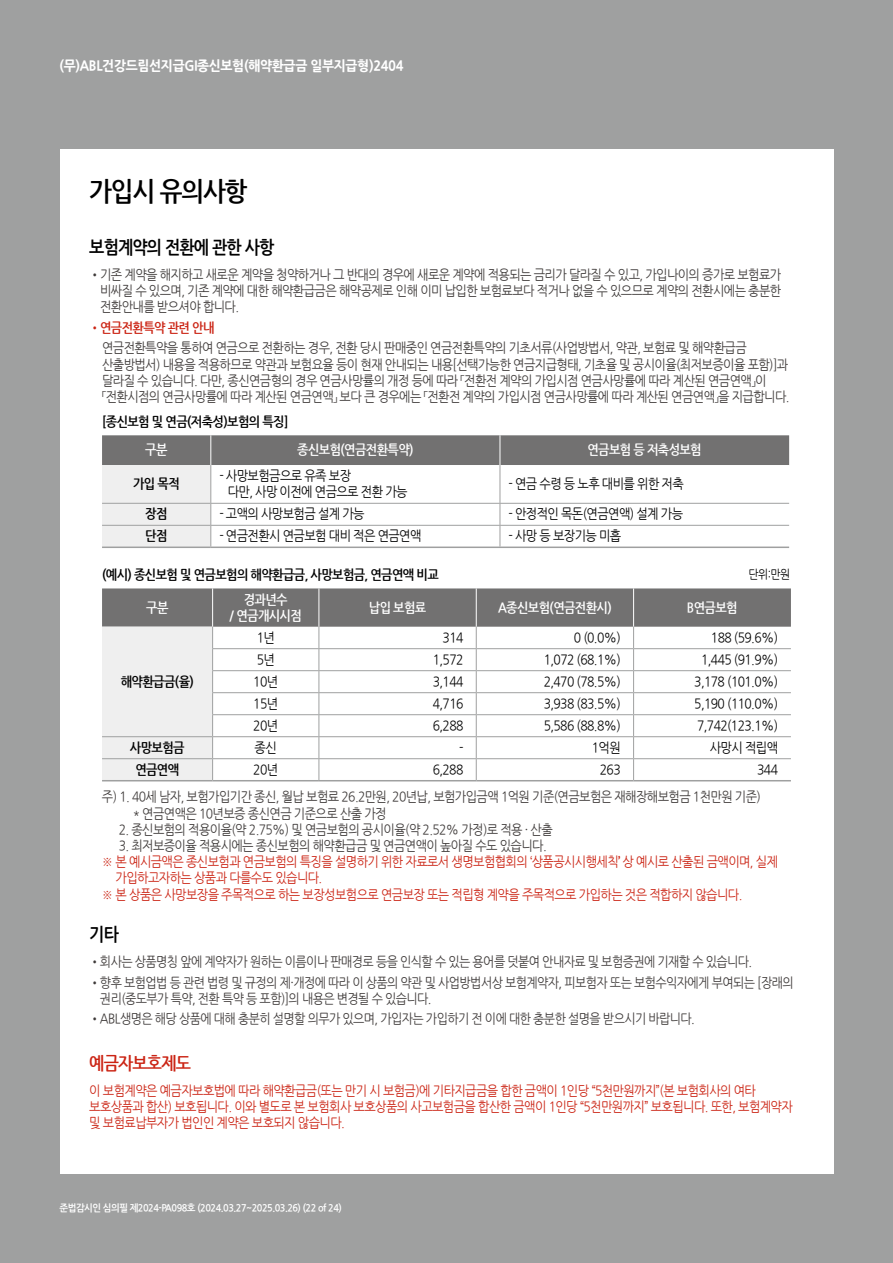
<style>
.page{position:relative;width:893px;height:1263px;background:#9fa0a0}
.page>*{position:absolute;margin:0;border:0;box-sizing:border-box;transform-origin:0 0}
.t1{font:700 27px "Nanum Gothic";letter-spacing:-.05em;color:#000;scale:.9 1}
.t2{font:18px "Nanum Gothic OTF Bold";letter-spacing:-.05em;color:#000;scale:.9 1}
.t3{font:700 18px "Nanum Gothic";letter-spacing:-.05em;color:#cb2414;scale:.9 1}
.t4{font:13.5px/16.2px "Nanum Gothic";letter-spacing:-.05em;color:#3e3a39;scale:.9 1}
.t5{font:13.5px/16.2px "Nanum Gothic";letter-spacing:-.05em;color:#cb2414;scale:.9 1}
.t6{font:13.5px/16.2px "Nanum Gothic";letter-spacing:-.05em;color:#000;scale:.9 1}
.t7{font:13.5px/16.2px "Nanum Gothic OTF";letter-spacing:-.05em;color:#3e3a39;scale:.89 1}
.t8{font:700 13.5px "Nanum Gothic";letter-spacing:-.05em;color:#000;scale:.9 1}
.t9{font:700 13.5px/16.2px "Nanum Gothic";letter-spacing:-.05em;color:#fff;text-align:center;scale:.9 1}
.t10{font:700 13.5px "Nanum Gothic OTF Extra";letter-spacing:-.025em;color:#fff;scale:.95 1}
.t11{font:700 13.5px "Nanum Gothic";letter-spacing:-.05em;color:#cb2414;scale:.9 1}
.t12{font:12px "Nanum Gothic";color:#000;scale:.9 1}
.t13{font:9.75px "Nanum Gothic OTF Bold";letter-spacing:-.05em;color:#fff;scale:.95 1}
.s1{font-family:"Nanum Gothic OTF"}
.s2{font-weight:700}
.s3{font-family:"Nanum Gothic"}
</style>
<div class="page">
<div style="left:60px;top:149px;width:773px;height:1025px;background:#fff"></div>
<svg style="left:102px;top:435px;width:687px;height:111px"></svg>
<hr style="left:102px;top:546px;width:109px;height:2px;background:#9fa0a0">
<hr style="left:211px;top:546px;width:289px;height:2px;background:#9fa0a0">
<hr style="left:500px;top:546px;width:289px;height:2px;background:#9fa0a0">
<svg style="left:102px;top:588px;width:689px;height:192px"></svg>
<hr style="left:102px;top:780px;width:111px;height:1px;background:#9fa0a0">
<hr style="left:213px;top:780px;width:106px;height:1px;background:#9fa0a0">
<hr style="left:319px;top:780px;width:157px;height:1px;background:#9fa0a0">
<hr style="left:476px;top:780px;width:158px;height:1px;background:#9fa0a0">
<hr style="left:634px;top:780px;width:157px;height:1px;background:#9fa0a0">
<p class="t10" style="left:60px;top:58px;width:364px">(무)ABL건강드림선지급GI종신보험(해약환급금 일부지급형)2404</p>
<h1 class="t1" style="left:89px;top:178px;width:177px">가입시 유의사항</h1>
<h2 class="t2" style="left:89px;top:237px;width:207px">보험계약의 전환에 관한 사항</h2>
<p class="t4" style="left:100px;top:267px;width:758px;text-align:justify;text-indent:-11px">•기존 계약을 해지하고 새로운 계약을 청약하거나 그 반대의 경우에 새로운 계약에 적용되는 금리가 달라질 수 있고, 가입나이의 증가로 보험료가 비싸질 수 있으며, 기존 계약에 대한 해약환급금은 해약공제로 인해 이미 납입한 보험료보다 적거나 없을 수 있으므로 계약의 전환시에는 충분한 전환안내를 받으셔야 합니다.</p>
<p class="t11" style="left:89px;top:321px;width:141px">•연금전환특약 관련 안내</p>
<p class="t4" style="left:102px;top:340px;width:765px">연금전환특약을 통하여 연금으로 전환하는 경우, 전환 당시 판매중인 연금전환특약의 기초서류(사업방법서, 약관, 보험료 및 해약환급금 산출방법서) 내용을 적용하므로 약관과 보험요율 등이 현재 안내되는 내용[선택가능한 연금지급형태, 기초율 및 공시이율(최저보증이율 포함)]과 달라질 수 있습니다. 다만, 종신연금형의 경우 연금사망률의 개정 등에 따라 「전환전 계약의 가입시점 연금사망률에 따라 계산된 연금연액」이「전환시점의 연금사망률에 따라 계산된 연금연액」 보다 큰 경우에는 「전환전 계약의 가입시점 연금사망률에 따라 계산된 연금연액」을 지급합니다.</p>
<p class="t8" style="left:102px;top:415px;width:209px">[종신보험 및 연금(저축성)보험의 특징]</p>
<p class="t9" style="left:145px;top:442px;width:26px">구분</p>
<p class="t9" style="left:297px;top:442px;width:131px">종신보험(연금전환특약)</p>
<p class="t9" style="left:587px;top:442px;width:129px">연금보험 등 저축성보험</p>
<p class="t8" style="left:133px;top:477px;width:53px">가입 목적</p>
<p class="t6" style="left:228px;top:468px;width:201px;text-indent:-8px">- 사망보험금으로 유족 보장<br>다만, 사망 이전에 연금으로 전환 가능</p>
<p class="t6" style="left:508px;top:476px;width:196px">- 연금 수령 등 노후 대비를 위한 저축</p>
<p class="t8" style="left:145px;top:507px;width:26px">장점</p>
<p class="t6" style="left:219px;top:506px;width:163px">- 고액의 사망보험금 설계 가능</p>
<p class="t6" style="left:508px;top:506px;width:195px">- 안정적인 목돈(연금연액) 설계 가능</p>
<p class="t8" style="left:145px;top:529px;width:26px">단점</p>
<p class="t6" style="left:219px;top:528px;width:226px">- 연금전환시 연금보험 대비 적은 연금연액</p>
<p class="t6" style="left:508px;top:528px;width:127px">- 사망 등 보장기능 미흡</p>
<p class="t8" style="left:102px;top:568px;width:376px">(예시) 종신보험 및 연금보험의 해약환급금, 사망보험금, 연금연액 비교</p>
<p class="t12" style="left:748px;top:569px;width:48px">단위:만원</p>
<p class="t9" style="left:146px;top:599px;width:26px">구분</p>
<p class="t9" style="left:230px;top:591px;width:82px">경과년수<br>/ 연금개시시점</p>
<p class="t9" style="left:369px;top:599px;width:65px">납입 보험료</p>
<p class="t9" style="left:498px;top:599px;width:128px">A종신보험(연금전환시)</p>
<p class="t9" style="left:687px;top:599px;width:58px">B연금보험</p>
<p class="t8" style="left:121px;top:675px;width:83px">해약환급금(율)</p>
<p class="t6" style="left:257px;top:630px;width:22px">1년</p>
<p class="t6" style="left:443px;top:630px;width:25px">314</p>
<p class="t6" style="left:574px;top:630px;width:54px">0 (0.0%)</p>
<p class="t6" style="left:711px;top:630px;width:76px">188 (59.6%)</p>
<p class="t6" style="left:257px;top:652px;width:22px">5년</p>
<p class="t6" style="left:433px;top:652px;width:36px">1,572</p>
<p class="t6" style="left:544px;top:652px;width:87px">1,072 (68.1%)</p>
<p class="t6" style="left:701px;top:652px;width:87px">1,445 (91.9%)</p>
<p class="t6" style="left:253px;top:674px;width:29px">10년</p>
<p class="t6" style="left:433px;top:674px;width:36px">3,144</p>
<p class="t6" style="left:544px;top:674px;width:87px">2,470 (78.5%)</p>
<p class="t6" style="left:694px;top:674px;width:95px">3,178 (101.0%)</p>
<p class="t6" style="left:253px;top:696px;width:29px">15년</p>
<p class="t6" style="left:433px;top:696px;width:36px">4,716</p>
<p class="t6" style="left:544px;top:696px;width:87px">3,938 (83.5%)</p>
<p class="t6" style="left:694px;top:696px;width:95px">5,190 (110.0%)</p>
<p class="t6" style="left:253px;top:718px;width:29px">20년</p>
<p class="t6" style="left:433px;top:718px;width:36px">6,288</p>
<p class="t6" style="left:544px;top:718px;width:87px">5,586 (88.8%)</p>
<p class="t6" style="left:697px;top:718px;width:92px">7,742(123.1%)</p>
<p class="t8" style="left:130px;top:741px;width:62px">사망보험금</p>
<p class="t6" style="left:255px;top:740px;width:26px">종신</p>
<p class="t6" style="left:459px;top:740px;width:6px">-</p>
<p class="t6" style="left:592px;top:740px;width:34px">1억원</p>
<p class="t6" style="left:710px;top:740px;width:77px">사망시 적립액</p>
<p class="t8" style="left:135px;top:763px;width:50px">연금연액</p>
<p class="t6" style="left:253px;top:762px;width:29px">20년</p>
<p class="t6" style="left:433px;top:762px;width:36px">6,288</p>
<p class="t6" style="left:600px;top:762px;width:25px">263</p>
<p class="t6" style="left:757px;top:762px;width:25px">344</p>
<p class="t4" style="left:133px;top:789px;width:700px;text-indent:-31px">주) 1. 40세 남자, 보험가입기간 종신, 월납 보험료 26.2만원, 20년납, 보험가입금액 1억원 기준(연금보험은 재해장해보험금 1천만원 기준) * 연금연액은 10년보증 종신연금 기준으로 산출 가정</p>
<p class="t4" style="left:119px;top:822px;width:484px">2. 종신보험의 적용이율(약 2.75%) 및 연금보험의 공시이율(약 2.52% 가정)로 적용 <span class="s1">·</span> 산출</p>
<p class="t4" style="left:119px;top:838px;width:477px">3. 최저보증이율 적용시에는 종신보험의 해약환급금 및 연금연액이 높아질 수도 있습니다.</p>
<p class="t5" style="left:102px;top:854px;width:753px">※ 본 예시금액은 종신보험과 연금보험의 특징을 설명하기 위한 자료로서 생명보험협회의 ‘상품공시시행세칙<span class="s2">’</span> 상 예시로 산출된 금액이며, 실제</p>
<p class="t5" style="left:116px;top:870px;width:231px">가입하고자하는 상품과 다를수도 있습니다.</p>
<p class="t5" style="left:102px;top:886px;width:713px">※ 본 상품은 사망보장을 주목적으로 하는 보장성보험으로 연금보장 또는 적립형 계약을 주목적으로 가입하는 것은 적합하지 않습니다.</p>
<h2 class="t2" style="left:89px;top:924px;width:34px">기타</h2>
<p class="t7" style="left:89px;top:953px;width:746px">•회사는 상품명칭 앞에 계약자가 원하는 이름이나 판매경로 등을 인식할 수 있는 용어를 덧붙여 안내자료 및 보험증권에 기재할 수 있습니다.</p>
<p class="t7" style="left:100px;top:974px;width:781px;text-indent:-11px">•향후 보험업법 등 관련 법령 및 규정의 제<span class="s3">·</span>개정에 따라 이 상품의 약관 및 사업방법서상 보험계약자, 피보험자 또는 보험수익자에게 부여되는 [장래의 권리(중도부가 특약, 전환 특약 등 포함)]의 내용은 변경될 수 있습니다.</p>
<p class="t7" style="left:89px;top:1010px;width:682px">•ABL생명은 해당 상품에 대해 충분히 설명할 의무가 있으며, 가입자는 가입하기 전 이에 대한 충분한 설명을 받으시기 바랍니다.</p>
<h2 class="t3" style="left:89px;top:1054px;width:115px">예금자보호제도</h2>
<p class="t5" style="left:89px;top:1083px;width:783px">이 보험계약은 예금자보호법에 따라 해약환급금(또는 만기 시 보험금)에 기타지급금을 합한 금액이 1인당 “5천만원까지”(본 보험회사의 여타 보호상품과 합산) 보호됩니다. 이와 별도로 본 보험회사 보호상품의 사고보험금을 합산한 금액이 1인당 “5천만원까지” 보호됩니다. 또한, 보험계약자 및 보험료납부자가 법인인 계약은 보호되지 않습니다.</p>
<p class="t13" style="left:60px;top:1203px;width:299px">준법감시인 심의필 제2024-PA098호 (2024.03.27~2025.03.26) (22 of 24)</p>
</div>
